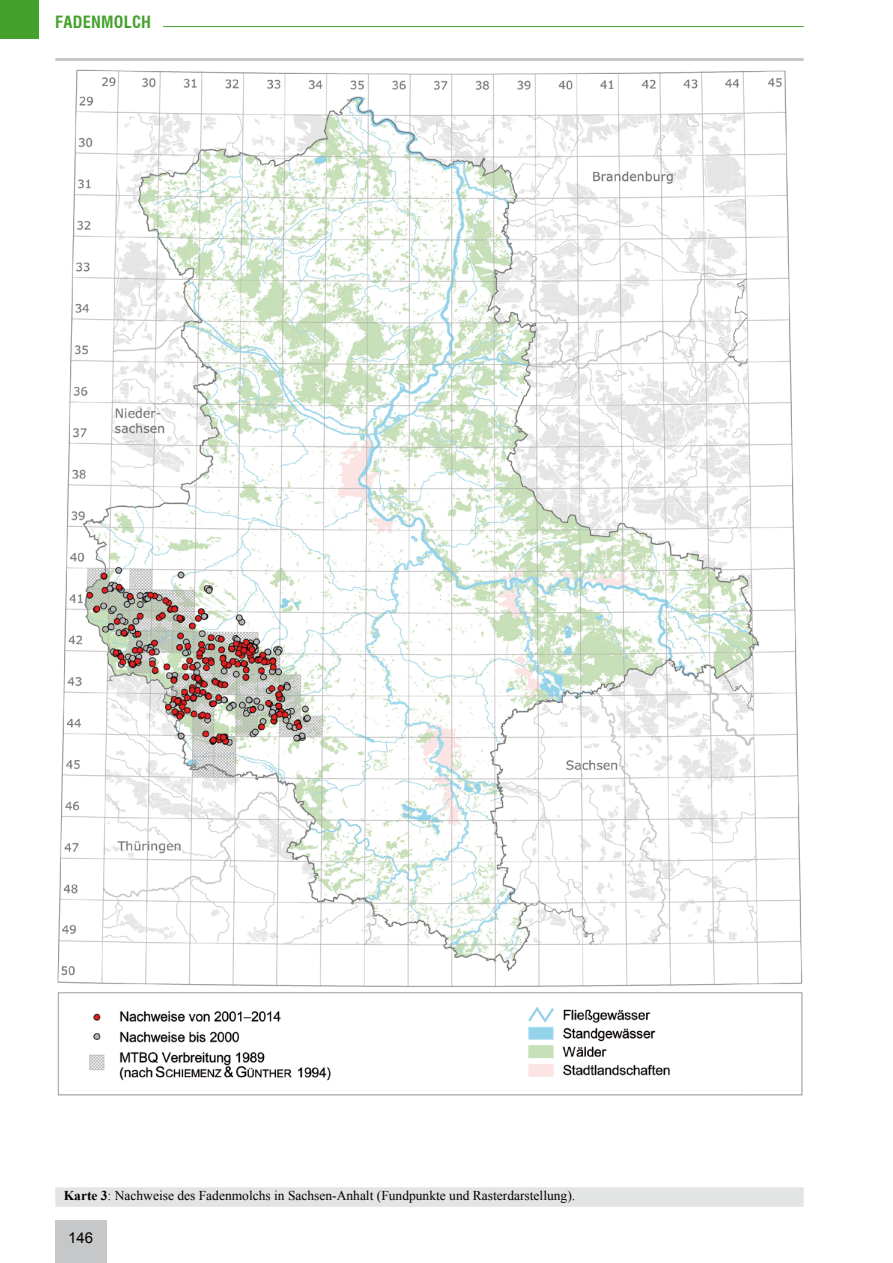
<style>
.page{position:relative;width:893px;height:1263px;background:#fff}
.page>*{position:absolute;margin:0;border:0;box-sizing:border-box;transform-origin:0 0}
.t1{font:700 condensed 16.5px "Swiss 721 BT";letter-spacing:.015em;color:#44a12b}
.t2{font:15px "Arial";color:#000}
.t3{font:13.5px "Times New Roman";color:#000}
.s1{font-weight:700}
</style>
<div class="page">
<div style="left:0;top:0;width:38px;height:38px;background:#44a12b"></div>
<hr style="left:163px;top:26px;width:641px;height:1px;background:#44a12b">
<div style="left:55px;top:1220px;width:51px;height:43px;background:#c6c7c8"></div>
<div style="left:55px;top:1187px;width:749px;height:20px;background:#e3e4e4"></div>
<img style="left:57px;top:69px;width:746px;height:1027px">
<hr style="left:55px;top:58px;width:749px;height:3px;background:#c6c7c8">
<p class="t1" style="left:55px;top:12px;width:97px">FADENMOLCH</p>
<p class="t3" style="left:64px;top:1186px;width:513px"><span class="s1">Karte 3</span>: Nachweise des Fadenmolchs in Sachsen-Anhalt (Fundpunkte und Rasterdarstellung).</p>
<p class="t2" style="left:68px;top:1227px;width:27px">146</p>
</div>
